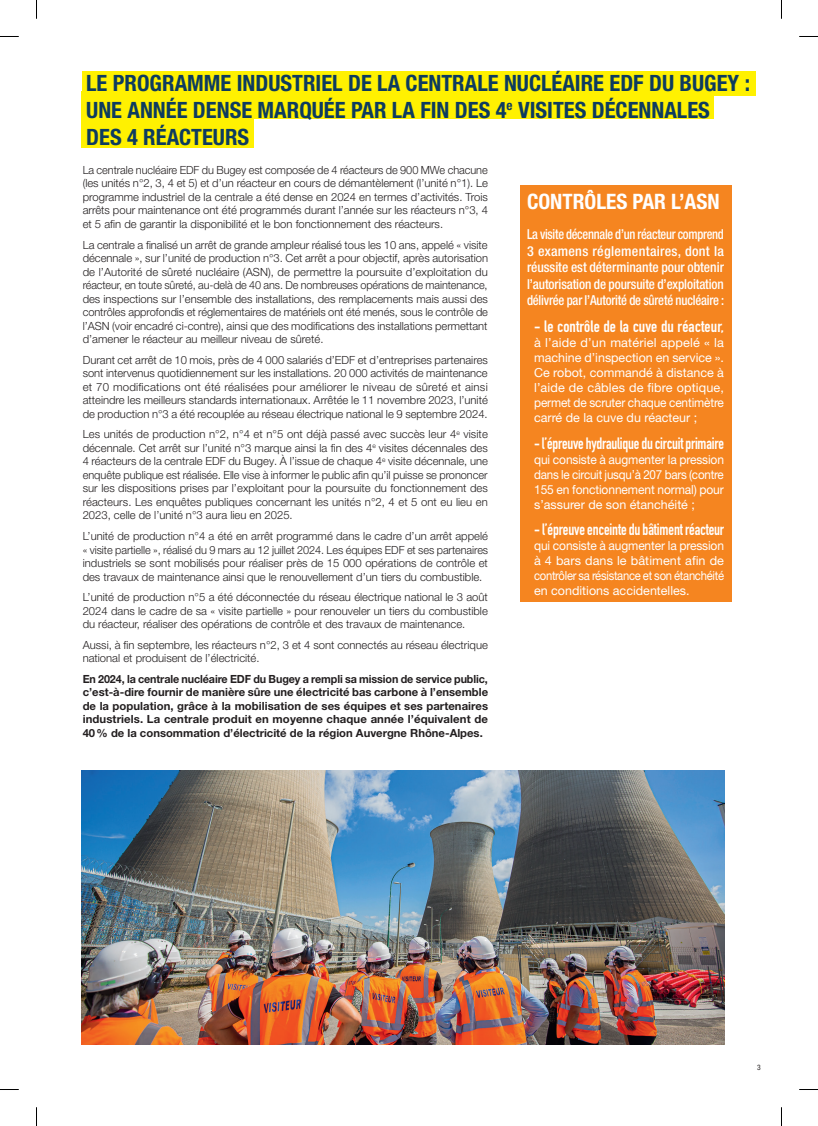
<style>
.page{position:relative;width:818px;height:1126px;background:#fff}
.page>*{position:absolute;margin:0;border:0;box-sizing:border-box;transform-origin:0 0}
.t1{font:700 condensed 22.5px/27px "Helvetica Neue LT Pro";color:#0d3b5f}
.t2{font:700 condensed 21.25px "Helvetica Neue LT Pro";color:#fff}
.t3{font:16.25px "DIN Engschrift LT Pro";letter-spacing:-.01em;color:#fff;scale:.92 1}
.t4{font:16.25px "DIN Engschrift LT Pro";letter-spacing:-.01em;color:#fff;scale:.94 1}
.t5{font:16.25px "DIN Engschrift LT Pro";letter-spacing:.01em;color:#fff}
.t6{font:500 condensed 13.75px/16.5px "Helvetica Neue LT Pro";letter-spacing:-.015em;color:#fff;text-align:justify;scale:.9 1}
.t7{font:12.5px/15px "Helvetica Neue LT Pro";letter-spacing:-.01em;color:#fff;text-align:justify;scale:.96 1}
.t8{font:12.5px/15px "Helvetica Neue LT Pro";letter-spacing:-.01em;color:#fff;text-align:justify}
.t9{font:300 11.25px/13.5px "Helvetica Neue LT Pro";color:#231f20;text-align:justify}
.t10{font:700 11.25px/13.5px "Helvetica Neue LT Pro";color:#231f20;text-align:justify;scale:.96 1}
.t11{font:condensed 7.5px "Helvetica Neue LT Pro";color:#231f20}
</style>
<div class="page">
<div style="left:519px;top:185px;width:211px;height:417px;background:#f58520"></div>
<div style="left:81px;top:71px;width:674px;height:24px;background:#fff101"></div>
<div style="left:81px;top:92px;width:632px;height:27px;background:#fff101"></div>
<div style="left:81px;top:113px;width:173px;height:35px;background:#fff101"></div>
<img style="left:81px;top:770px;width:642px;height:274px">
<svg style="left:0;top:36px;width:19px;height:1px"></svg>
<svg style="left:799px;top:36px;width:18px;height:1px"></svg>
<svg style="left:0;top:1089px;width:19px;height:1px"></svg>
<svg style="left:799px;top:1089px;width:18px;height:1px"></svg>
<svg style="left:36px;top:0;width:1px;height:19px"></svg>
<svg style="left:36px;top:1107px;width:1px;height:18px"></svg>
<p class="t1" style="left:86px;top:69px;width:665px">LE PROGRAMME INDUSTRIEL DE LA CENTRALE NUCLÉAIRE EDF DU BUGEY :<br>UNE ANNÉE DENSE MARQUÉE PAR LA FIN DES 4<sup>e</sup> VISITES DÉCENNALES<br>DES 4 RÉACTEURS</p>
<p class="t9" style="left:83px;top:163px;width:406px">La centrale nucléaire EDF du Bugey est composée de 4 réacteurs de 900 MWe chacune (les unités n°2, 3, 4 et 5) et d’un réacteur en cours de démantèlement (l’unité n°1). Le programme industriel de la centrale a été dense en 2024 en termes d’activités. Trois arrêts pour maintenance ont été programmés durant l’année sur les réacteurs n°3, 4 et 5 afin de garantir la disponibilité et le bon fonctionnement des réacteurs.</p>
<p class="t9" style="left:83px;top:237px;width:406px">La centrale a finalisé un arrêt de grande ampleur réalisé tous les 10 ans, appelé « visite décennale », sur l’unité de production n°3. Cet arrêt a pour objectif, après autorisation de l’Autorité de sûreté nucléaire (ASN), de permettre la poursuite d’exploitation du réacteur, en toute sûreté, au-delà de 40 ans. De nombreuses opérations de maintenance, des inspections sur l’ensemble des installations, des remplacements mais aussi des contrôles approfondis et réglementaires de matériels ont été menés, sous le contrôle de l’ASN (voir encadré ci-contre), ainsi que des modifications des installations permettant d’amener le réacteur au meilleur niveau de sûreté.</p>
<p class="t9" style="left:83px;top:353px;width:406px">Durant cet arrêt de 10 mois, près de 4 000 salariés d’EDF et d’entreprises partenaires sont intervenus quotidiennement sur les installations. 20 000 activités de maintenance et 70 modifications ont été réalisées pour améliorer le niveau de sûreté et ainsi atteindre les meilleurs standards internationaux. Arrêtée le 11 novembre 2023, l’unité de production n°3 a été recouplée au réseau électrique national le 9 septembre 2024.</p>
<p class="t9" style="left:83px;top:427px;width:406px">Les unités de production n°2, n°4 et n°5 ont déjà passé avec succès leur 4<sup>e</sup> visite décennale. Cet arrêt sur l’unité n°3 marque ainsi la fin des 4<sup>e</sup> visites décennales des 4 réacteurs de la centrale EDF du Bugey. À l’issue de chaque 4<sup>e</sup> visite décennale, une enquête publique est réalisée. Elle vise à informer le public afin qu’il puisse se prononcer sur les dispositions prises par l’exploitant pour la poursuite du fonctionnement des réacteurs. Les enquêtes publiques concernant les unités n°2, 4 et 5 ont eu lieu en 2023, celle de l’unité n°3 aura lieu en 2025.</p>
<p class="t9" style="left:83px;top:529px;width:407px">L’unité de production n°4 a été en arrêt programmé dans le cadre d’un arrêt appelé « visite partielle », réalisé du 9 mars au 12 juillet 2024. Les équipes EDF et ses partenaires industriels se sont mobilisés pour réaliser près de 15 000 opérations de contrôle et des travaux de maintenance ainsi que le renouvellement d’un tiers du combustible.</p>
<p class="t9" style="left:83px;top:590px;width:406px">L’unité de production n°5 a été déconnectée du réseau électrique national le 3 août 2024 dans le cadre de sa « visite partielle » pour renouveler un tiers du combustible du réacteur, réaliser des opérations de contrôle et des travaux de maintenance.</p>
<p class="t9" style="left:83px;top:637px;width:406px">Aussi, à fin septembre, les réacteurs n°2, 3 et 4 sont connectés au réseau électrique national et produisent de l’électricité.</p>
<p class="t10" style="left:83px;top:671px;width:423px">En 2024, la centrale nucléaire EDF du Bugey a rempli sa mission de service public, c’est-à-dire fournir de manière sûre une électricité bas carbone à l’ensemble de la population, grâce à la mobilisation de ses équipes et ses partenaires industriels. La centrale produit en moyenne chaque année l’équivalent de 40% de la consommation d’électricité de la région Auvergne Rhône-Alpes.</p>
<p class="t2" style="left:526px;top:188px;width:194px">CONTRÔLES PAR L’ASN</p>
<p class="t6" style="left:526px;top:226px;width:221px">La visite décennale d’un réacteur comprend 3 examens réglementaires, dont la réussite est déterminante pour obtenir l’autorisation de poursuite d’exploitation délivrée par l’Autorité de sûreté nucléaire :</p>
<p class="t5" style="left:533px;top:316px;width:191px">- le contrôle de la cuve du réacteur,</p>
<p class="t8" style="left:533px;top:334px;width:191px">à l’aide d’un matériel appelé « la machine d’inspection en service ».<br>Ce robot, commandé à distance à l’aide de câbles de fibre optique, permet de scruter chaque centimètre carré de la cuve du réacteur ;</p>
<p class="t3" style="left:533px;top:433px;width:208px">- l’épreuve hydraulique du circuit primaire</p>
<p class="t7" style="left:533px;top:451px;width:199px">qui consiste à augmenter la pression dans le circuit jusqu’à 207 bars (contre 155 en fonctionnement normal) pour s’assurer de son étanchéité ;</p>
<p class="t4" style="left:533px;top:520px;width:204px">- l’épreuve enceinte du bâtiment réacteur</p>
<p class="t7" style="left:533px;top:538px;width:199px">qui consiste à augmenter la pression à 4 bars dans le bâtiment afin de contrôler sa résistance et son étanchéité en conditions accidentelles.</p>
<p class="t11" style="left:756px;top:1062px;width:5px">3</p>
</div>
